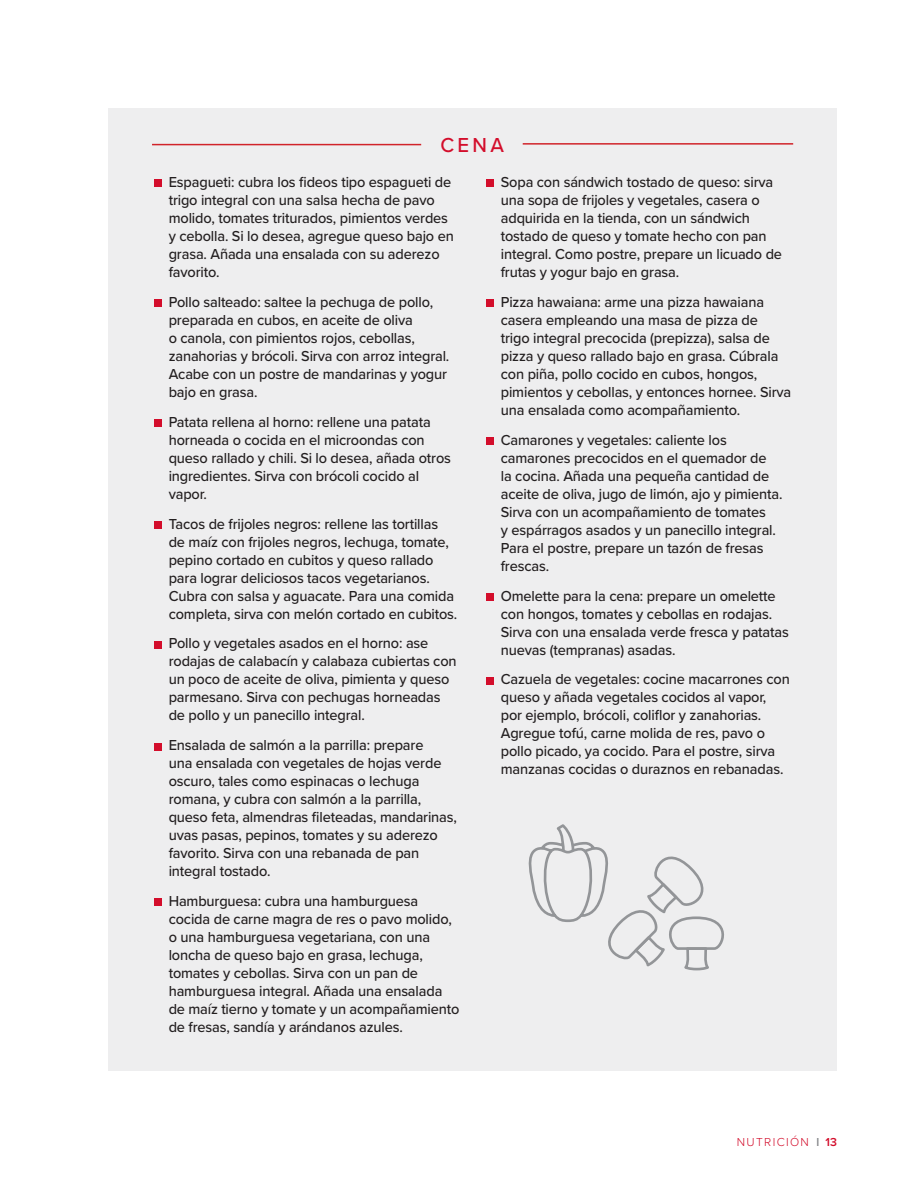
<style>
.page{position:relative;width:918px;height:1188px;background:#fff}
.page>*{position:absolute;margin:0;border:0;box-sizing:border-box;transform-origin:0 0}
.Body_text{font:500 21px "Proxima Nova";color:#d30d2b}
.Body_text-2{font:500 15px/18px "Proxima Nova";letter-spacing:-.01em;color:#231f20}
.t1{font:300 12px "Proxima Nova";letter-spacing:.11em;color:#d30d2b}
.s1{font-weight:600;color:#808285}
.s2{font-weight:600}
</style>
<div class="page">
<div style="left:108px;top:108px;width:729px;height:962px;background:#eeeeef"></div>
<hr style="left:152px;top:144px;width:269px;height:1px;background:#d1232a">
<hr style="left:523px;top:143px;width:270px;height:2px;background:#d1232a">
<div style="left:154px;top:179px;width:8px;height:8px;background:#d30d2b"></div>
<div style="left:154px;top:299px;width:8px;height:8px;background:#d30d2b"></div>
<div style="left:154px;top:419px;width:8px;height:8px;background:#d30d2b"></div>
<div style="left:154px;top:521px;width:8px;height:8px;background:#d30d2b"></div>
<div style="left:154px;top:641px;width:8px;height:7px;background:#d30d2b"></div>
<div style="left:154px;top:743px;width:8px;height:7px;background:#d30d2b"></div>
<div style="left:154px;top:899px;width:8px;height:7px;background:#d30d2b"></div>
<div style="left:486px;top:179px;width:8px;height:8px;background:#d30d2b"></div>
<div style="left:486px;top:299px;width:8px;height:8px;background:#d30d2b"></div>
<div style="left:486px;top:437px;width:8px;height:8px;background:#d30d2b"></div>
<div style="left:486px;top:593px;width:8px;height:8px;background:#d30d2b"></div>
<div style="left:486px;top:677px;width:8px;height:7px;background:#d30d2b"></div>
<svg style="left:522px;top:826px;width:212px;height:245px"></svg>
<p class="Body_text" style="left:441px;top:129px;width:65px">CENA</p>
<p class="Body_text-2" style="left:169px;top:172px;width:287px">Espagueti: cubra los fideos tipo espagueti de trigo integral con una salsa hecha de pavo molido, tomates triturados, pimientos verdes y cebolla. Si lo desea, agregue queso bajo en grasa. Añada una ensalada con su aderezo favorito.</p>
<p class="Body_text-2" style="left:169px;top:292px;width:282px">Pollo salteado: saltee la pechuga de pollo, preparada en cubos, en aceite de oliva<br>o canola, con pimientos rojos, cebollas, zanahorias y brócoli. Sirva con arroz integral.<br>Acabe con un postre de mandarinas y yogur bajo en grasa.</p>
<p class="Body_text-2" style="left:169px;top:412px;width:284px">Patata rellena al horno: rellene una patata horneada o cocida en el microondas con queso rallado y chili. Si lo desea, añada otros ingredientes. Sirva con brócoli cocido al vapor.</p>
<p class="Body_text-2" style="left:169px;top:514px;width:290px">Tacos de frijoles negros: rellene las tortillas de maíz con frijoles negros, lechuga, tomate, pepino cortado en cubitos y queso rallado para lograr deliciosos tacos vegetarianos.<br>Cubra con salsa y aguacate. Para una comida completa, sirva con melón cortado en cubitos.</p>
<p class="Body_text-2" style="left:169px;top:634px;width:289px">Pollo y vegetales asados en el horno: ase rodajas de calabacín y calabaza cubiertas con un poco de aceite de oliva, pimienta y queso parmesano. Sirva con pechugas horneadas de pollo y un panecillo integral.</p>
<p class="Body_text-2" style="left:169px;top:736px;width:290px">Ensalada de salmón a la parrilla: prepare<br>una ensalada con vegetales de hojas verde oscuro, tales como espinacas o lechuga romana, y cubra con salmón a la parrilla, queso feta, almendras fileteadas, mandarinas, uvas pasas, pepinos, tomates y su aderezo favorito. Sirva con una rebanada de pan integral tostado.</p>
<p class="Body_text-2" style="left:169px;top:892px;width:292px">Hamburguesa: cubra una hamburguesa cocida de carne magra de res o pavo molido, o una hamburguesa vegetariana, con una loncha de queso bajo en grasa, lechuga, tomates y cebollas. Sirva con un pan de hamburguesa integral. Añada una ensalada de maíz tierno y tomate y un acompañamiento de fresas, sandía y arándanos azules.</p>
<p class="Body_text-2" style="left:501px;top:172px;width:283px">Sopa con sándwich tostado de queso: sirva una sopa de frijoles y vegetales, casera o adquirida en la tienda, con un sándwich tostado de queso y tomate hecho con pan integral. Como postre, prepare un licuado de frutas y yogur bajo en grasa.</p>
<p class="Body_text-2" style="left:501px;top:292px;width:292px">Pizza hawaiana: arme una pizza hawaiana casera empleando una masa de pizza de<br>trigo integral precocida (prepizza), salsa de pizza y queso rallado bajo en grasa. Cúbrala con piña, pollo cocido en cubos, hongos, pimientos y cebollas, y entonces hornee. Sirva una ensalada como acompañamiento.</p>
<p class="Body_text-2" style="left:501px;top:430px;width:283px">Camarones y vegetales: caliente los camarones precocidos en el quemador de<br>la cocina. Añada una pequeña cantidad de aceite de oliva, jugo de limón, ajo y pimienta.<br>Sirva con un acompañamiento de tomates<br>y espárragos asados y un panecillo integral.<br>Para el postre, prepare un tazón de fresas frescas.</p>
<p class="Body_text-2" style="left:501px;top:586px;width:290px">Omelette para la cena: prepare un omelette con hongos, tomates y cebollas en rodajas.<br>Sirva con una ensalada verde fresca y patatas nuevas (tempranas) asadas.</p>
<p class="Body_text-2" style="left:501px;top:670px;width:291px">Cazuela de vegetales: cocine macarrones con queso y añada vegetales cocidos al vapor, por ejemplo, brócoli, coliflor y zanahorias.<br>Agregue tofú, carne molida de res, pavo o pollo picado, ya cocido. Para el postre, sirva manzanas cocidas o duraznos en rebanadas.</p>
<p class="t1" style="left:737px;top:1137px;width:102px">NUTRICIÓN <span class="s1">l</span> <span class="s2">13</span></p>
</div>
